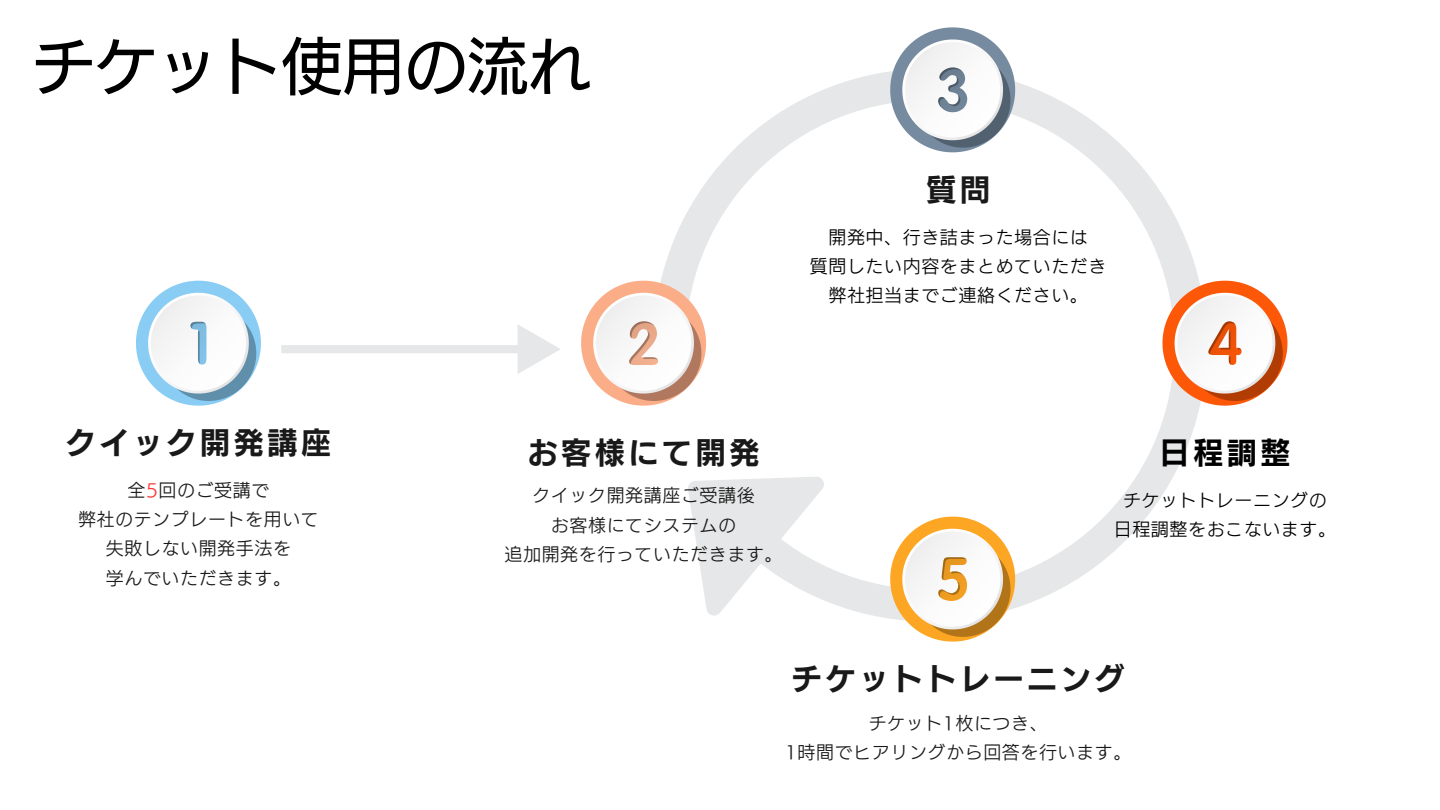
<style>
.page{position:relative;width:1440px;height:810px;background:#fff}
.page>*{position:absolute;margin:0;border:0;box-sizing:border-box;transform-origin:0 0}
.t1{font:62px "Canva UD Kakugo Large Pr 6 N M";color:#000}
.t2{font:30px "Canva UD Kakugo Large Pr 6 N B";letter-spacing:.12em;color:#191919}
.t3{font:30px "Canva UD Kakugo Large Pr 6 N B";color:#000}
.t4{font:18px "Canva UD Kakugo Small Pr 6 N R";letter-spacing:.03em;color:#191919}
.t5{font:18px "Canva UD Kakugo Small Pr 6 N R";letter-spacing:.03em;color:#000}
.s1{color:#ff3131}
</style>
<div class="page">
<svg style="left:136px;top:280px;width:125px;height:126px"></svg>
<svg style="left:663px;top:73px;width:535px;height:544px"></svg>
<svg style="left:581px;top:272px;width:134px;height:142px"></svg>
<svg style="left:881px;top:27px;width:143px;height:134px"></svg>
<svg style="left:1154px;top:272px;width:134px;height:142px"></svg>
<svg style="left:881px;top:508px;width:143px;height:134px"></svg>
<svg style="left:281px;top:325px;width:279px;height:49px"></svg>
<p class="t1" style="left:33px;top:35px;width:559px">チケット使用の流れ</p>
<p class="t2" style="left:926px;top:175px;width:65px">質問</p>
<p class="t5" style="left:828px;top:228px;width:261px">開発中、行き詰まった場合には</p>
<p class="t5" style="left:810px;top:257px;width:298px">質問したい内容をまとめていただき</p>
<p class="t5" style="left:828px;top:287px;width:261px">弊社担当までご連絡ください。</p>
<p class="t2" style="left:66px;top:427px;width:267px">クイック開発講座</p>
<p class="t4" style="left:127px;top:481px;width:143px">全<span class="s1">5</span>回のご受講で</p>
<p class="t4" style="left:78px;top:510px;width:242px">弊社のテンプレートを用いて</p>
<h2 class="t4" style="left:106px;top:540px;width:187px">失敗しない開発手法を</h2>
<h2 class="t4" style="left:106px;top:569px;width:187px">学んでいただきます。</h2>
<h2 class="t2" style="left:528px;top:437px;width:234px">お客様にて開発</h2>
<p class="t4" style="left:532px;top:486px;width:224px">クイック開発講座ご受講後</p>
<p class="t4" style="left:551px;top:516px;width:187px">お客様にてシステムの</p>
<p class="t4" style="left:505px;top:545px;width:280px">追加開発を行っていただきます。</p>
<p class="t3" style="left:1160px;top:437px;width:132px">日程調整</p>
<h2 class="t5" style="left:1123px;top:491px;width:205px">チケットトレーニングの</h2>
<p class="t5" style="left:1114px;top:520px;width:224px">日程調整をおこないます。</p>
<p class="t2" style="left:792px;top:664px;width:334px">チケットトレーニング</p>
<h1 class="t4" style="left:869px;top:714px;width:181px">チケット1枚につき、</h1>
<p class="t4" style="left:785px;top:743px;width:348px">1時間でヒアリングから回答を行います。</p>
</div>
